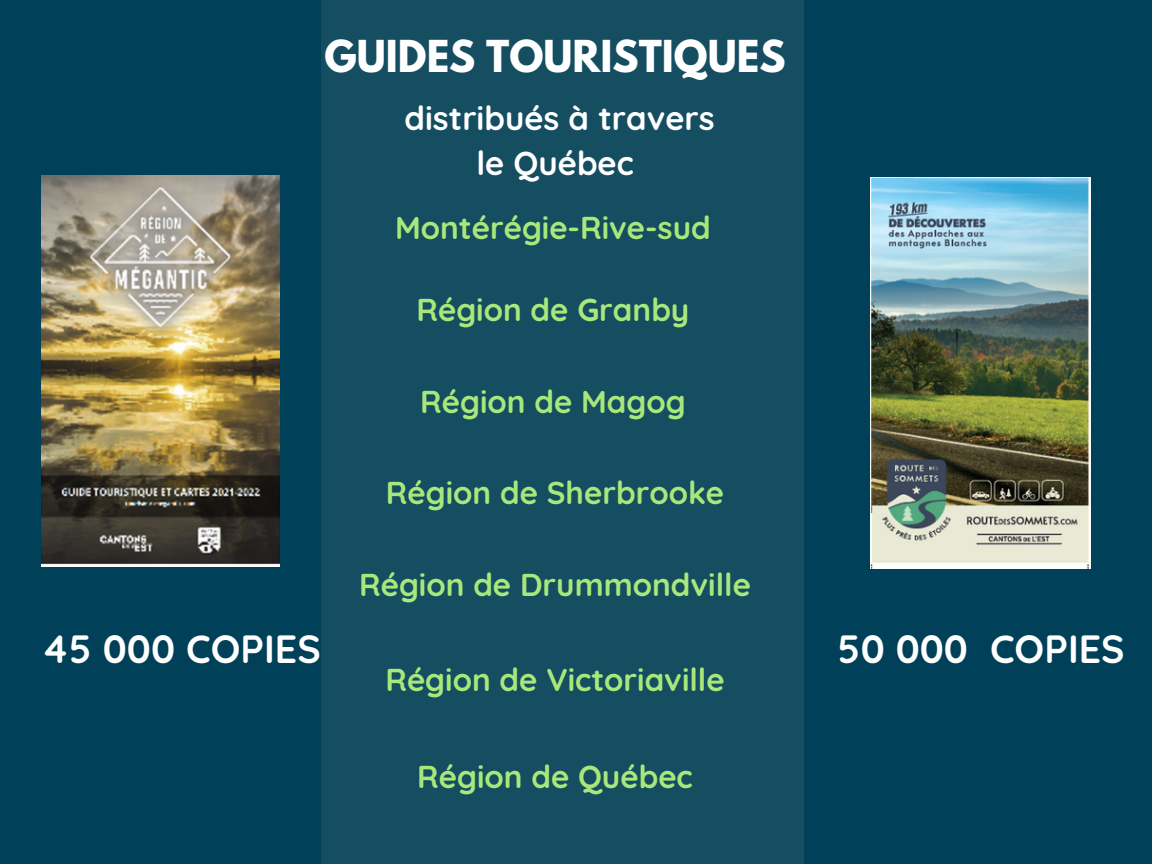
<style>
.page{position:relative;width:1152px;height:864px;background:#004159}
.page>*{position:absolute;margin:0;border:0;box-sizing:border-box;transform-origin:0 0}
.t1{font:700 39.3px "Quicksand";color:#fff}
.t2{font:700 39px "League Spartan";color:#fff}
.t3{font:700 33px/45.5px "Quicksand";color:#fff;text-align:center}
.t4{font:700 31.5px "Quicksand";color:#a8e87b}
</style>
<div class="page">
<div style="left:321px;top:0;width:483px;height:864px;background:#154d61"></div>
<img style="left:870px;top:178px;width:221px;height:390px">
<img style="left:41px;top:176px;width:239px;height:390px">
<p class="t2" style="left:325px;top:37px;width:463px">GUIDES TOURISTIQUES</p>
<p class="t3" style="left:405px;top:94px;width:312px">distribués à travers le Québec</p>
<p class="t4" style="left:395px;top:207px;width:317px">Montérégie-Rive-sud</p>
<p class="t4" style="left:416px;top:289px;width:275px">Région de Granby</p>
<p class="t4" style="left:420px;top:382px;width:267px">Région de Magog</p>
<p class="t4" style="left:386px;top:472px;width:340px">Région de Sherbrooke</p>
<p class="t1" style="left:41px;top:623px;width:281px">45 000 COPIES</p>
<p class="t4" style="left:359px;top:565px;width:393px">Région de Drummondville</p>
<p class="t4" style="left:385px;top:660px;width:341px">Région de Victoriaville</p>
<p class="t4" style="left:417px;top:757px;width:277px">Région de Québec</p>
<p class="t1" style="left:838px;top:623px;width:288px">50 000 COPIES</p>
</div>
